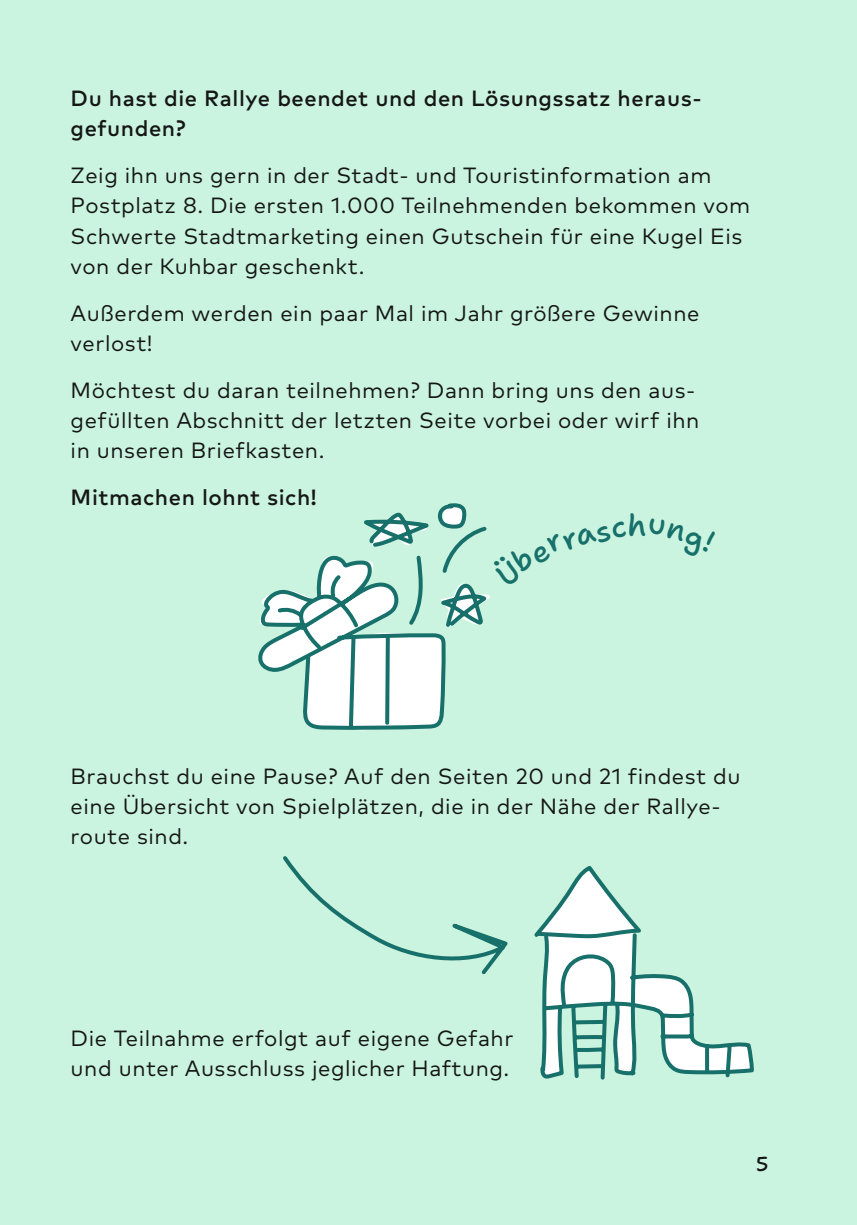
<style>
.page{position:relative;width:857px;height:1225px;background:#fff}
.page>*{position:absolute;margin:0;border:0;box-sizing:border-box;transform-origin:0 0}
.t1{font:22px/30px "Mark OT";letter-spacing:.025em;color:#151616}
.t2{font:500 22px/30px "Mark OT";letter-spacing:.025em;color:#151616}
.t3{font:500 20px "Shantell Sans";color:#151616}
</style>
<div class="page">
<div style="left:0;top:0;width:856px;height:1225px;background:#caf4df"></div>
<svg style="left:534px;top:866px;width:220px;height:214px"></svg>
<svg style="left:283px;top:856px;width:225px;height:119px"></svg>
<svg style="left:259px;top:504px;width:231px;height:227px"></svg>
<p class="t2" style="left:71px;top:83px;width:632px">Du hast die Rallye beendet und den Lösungssatz heraus&shy;gefunden?</p>
<p class="t1" style="left:71px;top:160px;width:680px">Zeig ihn uns gern in der Stadt- und Touristinformation am Postplatz 8. Die ersten 1.000 Teilnehmenden bekommen vom Schwerte Stadtmarketing einen Gutschein für eine Kugel Eis von der Kuhbar geschenkt.</p>
<p class="t1" style="left:71px;top:297px;width:630px">Außerdem werden ein paar Mal im Jahr größere Gewinne verlost!</p>
<p class="t1" style="left:71px;top:374px;width:630px">Möchtest du daran teilnehmen? Dann bring uns den aus&shy;gefüllten Abschnitt der letzten Seite vorbei oder wirf ihn in unseren Briefkasten.</p>
<p class="t2" style="left:71px;top:481px;width:247px">Mitmachen lohnt sich!</p>
<p class="t1" style="left:71px;top:761px;width:671px">Brauchst du eine Pause? Auf den Seiten 20 und 21 findest du eine Übersicht von Spielplätzen, die in der Nähe der Rallye&shy;route sind.</p>
<p class="t1" style="left:71px;top:1022px;width:444px">Die Teilnahme erfolgt auf eigene Gefahr und unter Ausschluss jeglicher Haftung.</p>
<p class="t3" style="left:755px;top:1152px;width:14px">5</p>
</div>
